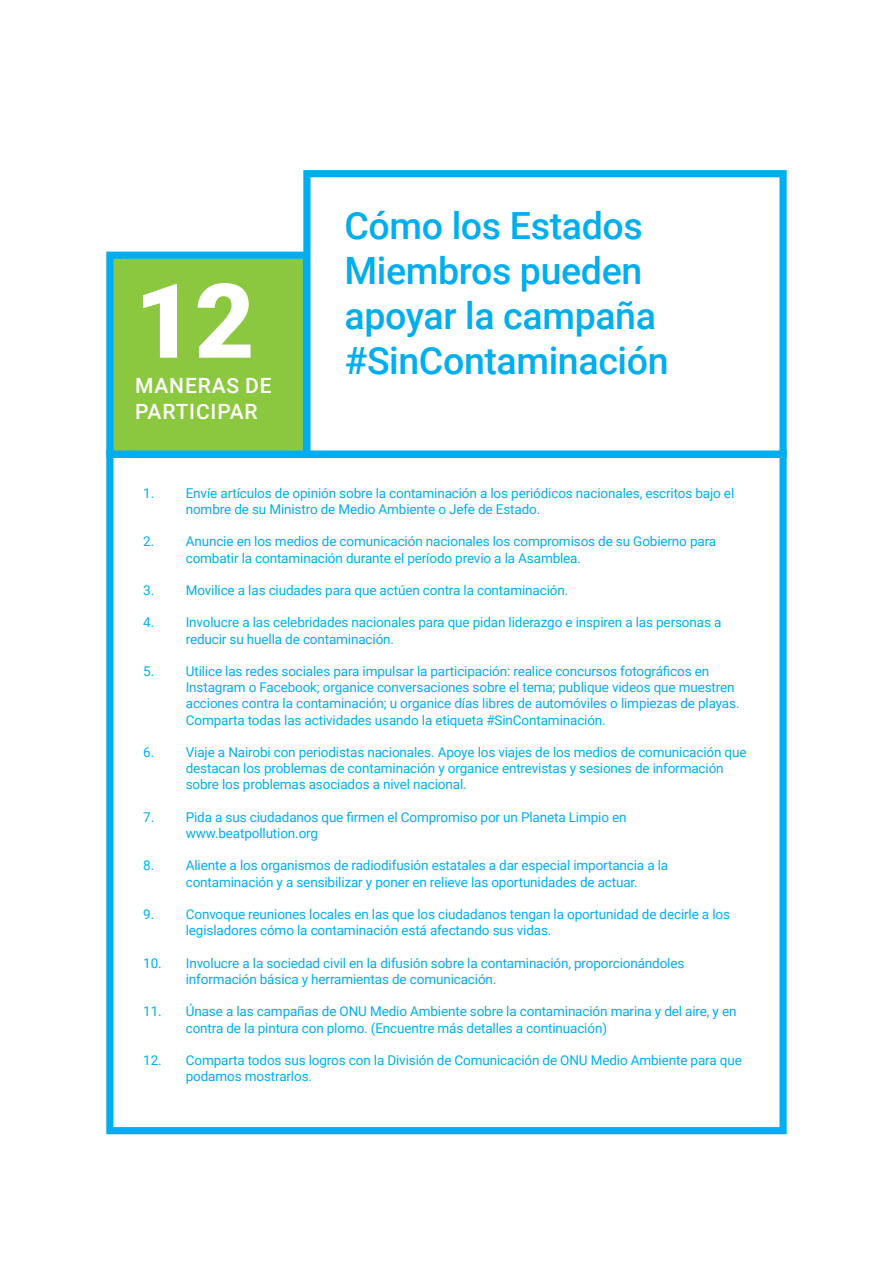
<style>
.page{position:relative;width:893px;height:1263px;background:#fff}
.page>*{position:absolute;margin:0;border:0;box-sizing:border-box;transform-origin:0 0}
.t1{font:900 103.5px "Roboto";color:#fff}
.t2{font:500 37.5px/45px "Roboto";letter-spacing:-.01em;color:#00aeef}
.t3{font:500 21px/25.2px "Roboto";letter-spacing:.04em;color:#fff}
.t4{font:13.5px/16.2px "Roboto";letter-spacing:-.01em;color:#00aeef}
</style>
<div class="page">
<div style="left:110px;top:255px;width:196px;height:199px;background:#8cc740"></div>
<div style="left:106px;top:252px;width:204px;height:206px;border:7px solid #00aeef"></div>
<div style="left:303px;top:170px;width:484px;height:288px;border:7px solid #00aeef"></div>
<div style="left:106px;top:451px;width:681px;height:683px;border:7px solid #00aeef"></div>
<h1 class="t1" style="left:135px;top:248px;width:121px">12</h1>
<h3 class="t3" style="left:135px;top:372px;width:138px">MANERAS DE<br>PARTICIPAR</h3>
<h2 class="t2" style="left:344px;top:202px;width:326px">Cómo los Estados<br>Miembros pueden apoyar la campaña #SinContaminación</h2>
<p class="t4" style="left:186px;top:484px;width:550px;text-indent:-43px">1. Envíe artículos de opinión sobre la contaminación a los periódicos nacionales, escritos bajo el nombre de su Ministro de Medio Ambiente o Jefe de Estado.</p>
<p class="t4" style="left:186px;top:533px;width:532px;text-indent:-43px">2. Anuncie en los medios de comunicación nacionales los compromisos de su Gobierno para combatir la contaminación durante el período previo a la Asamblea.</p>
<p class="t4" style="left:143px;top:582px;width:426px">3. Movilice a las ciudades para que actúen contra la contaminación.</p>
<p class="t4" style="left:186px;top:614px;width:537px;text-indent:-43px">4. Involucre a las celebridades nacionales para que pidan liderazgo e inspiren a las personas a reducir su huella de contaminación.</p>
<p class="t4" style="left:186px;top:663px;width:555px;text-indent:-43px">5. Utilice las redes sociales para impulsar la participación: realice concursos fotográficos en Instagram o Facebook; organice conversaciones sobre el tema; publique videos que muestren acciones contra la contaminación; u organice días libres de automóviles o limpiezas de playas.<br>Comparta todas las actividades usando la etiqueta #SinContaminación.</p>
<p class="t4" style="left:186px;top:744px;width:562px;text-indent:-43px">6. Viaje a Nairobi con periodistas nacionales. Apoye los viajes de los medios de comunicación que destacan los problemas de contaminación y organice entrevistas y sesiones de información sobre los problemas asociados a nivel nacional.</p>
<p class="t4" style="left:186px;top:808px;width:442px;text-indent:-43px">7. Pida a sus ciudadanos que firmen el Compromiso por un Planeta Limpio en www.beatpollution.org</p>
<p class="t4" style="left:186px;top:857px;width:484px;text-indent:-43px">8. Aliente a los organismos de radiodifusión estatales a dar especial importancia a la contaminación y a sensibilizar y poner en relieve las oportunidades de actuar.</p>
<p class="t4" style="left:186px;top:906px;width:546px;text-indent:-43px">9. Convoque reuniones locales en las que los ciudadanos tengan la oportunidad de decirle a los legisladores cómo la contaminación está afectando sus vidas.</p>
<p class="t4" style="left:186px;top:954px;width:500px;text-indent:-43px">10. Involucre a la sociedad civil en la difusión sobre la contaminación, proporcionándoles información básica y herramientas de comunicación.</p>
<p class="t4" style="left:186px;top:1003px;width:552px;text-indent:-43px">11. Únase a las campañas de ONU Medio Ambiente sobre la contaminación marina y del aire, y en contra de la pintura con plomo. (Encuentre más detalles a continuación)</p>
<p class="t4" style="left:186px;top:1051px;width:557px;text-indent:-43px">12. Comparta todos sus logros con la División de Comunicación de ONU Medio Ambiente para que podamos mostrarlos.</p>
</div>
